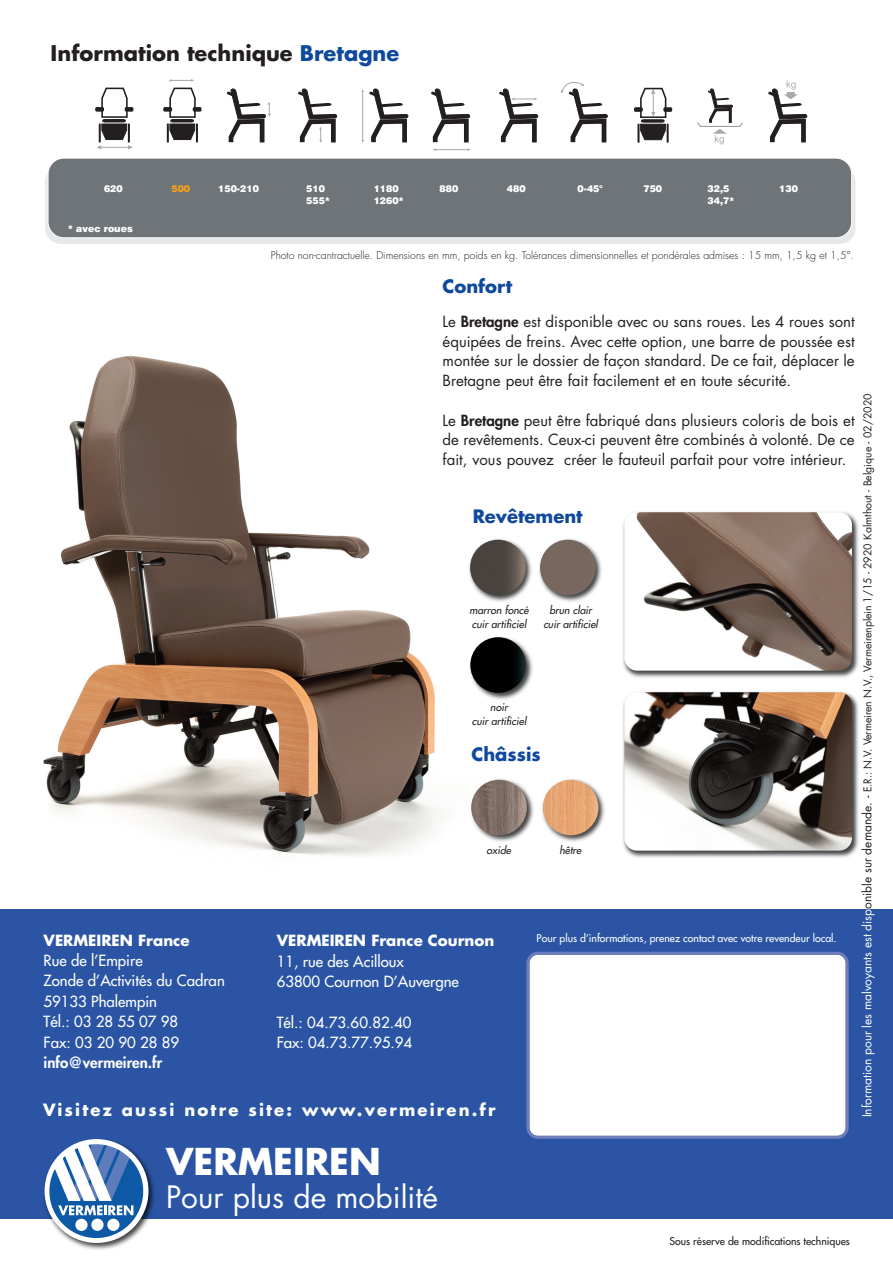
<style>
.page{position:relative;width:893px;height:1261px;background:#fff}
.page>*{position:absolute;margin:0;border:0;box-sizing:border-box;transform-origin:0 0}
.t1{font:700 36px "Futura";color:#fff}
.t2{font:30px "Futura";color:#fff}
.t3{font:700 21px "Futura";color:#231f20}
.t4{font:700 18px "Futura";color:#0f499d}
.t5{font:700 16.5px "Futura";letter-spacing:.13em;color:#fff}
.t6{font:15px/19.6px "Futura";color:#231f20;text-align:justify}
.t7{font:15px/20.4px "Futura";color:#fff}
.t8{font:700 15px "Futura";color:#fff}
.t9{font:800 15px "Futura";color:#fff}
.t10{font:10.5px "Futura";letter-spacing:-.005em;color:#231f20}
.t11{font:300 10.5px "Futura";color:#231f20}
.t12{font:italic 10.5px/14.2px "Futura";color:#231f20;text-align:center}
.t13{font:10.5px "Futura";color:#fff}
.t14{font:10.5px "Futura";color:#231f20}
.t15{font:900 9.45px/11.4px "Swiss 721 BT";color:#fff}
.t16{font:900 9.45px "Swiss 721 BT";color:#f89f1c}
.s1{color:#0f499d}
.s2{font-weight:800}
.s3{font-size:12px;color:#fff}
.s4{font-size:12px}
</style>
<div class="page">
<img style="left:43px;top:356px;width:396px;height:500px">
<img style="left:469px;top:539px;width:63px;height:63px">
<img style="left:470px;top:540px;width:56px;height:55px;border-radius:50%">
<img style="left:539px;top:539px;width:63px;height:63px">
<div style="left:540px;top:540px;width:56px;height:55px;background:#78675e;border-radius:50%"></div>
<img style="left:623px;top:512px;width:236px;height:166px">
<img style="left:624px;top:512px;width:228px;height:159px;border-radius:13px">
<img style="left:623px;top:692px;width:236px;height:166px">
<img style="left:624px;top:692px;width:228px;height:159px;border-radius:13px">
<img style="left:471px;top:779px;width:134px;height:63px">
<img style="left:471px;top:780px;width:56px;height:55px;border-radius:50%">
<img style="left:543px;top:780px;width:55px;height:55px;border-radius:50%">
<img style="left:470px;top:637px;width:63px;height:63px">
<img style="left:470px;top:637px;width:56px;height:56px;border-radius:50%">
<div style="left:0;top:909px;width:893px;height:310px;background:#2b55a4"></div>
<div style="left:526px;top:952px;width:322px;height:187px;background:#fff"></div>
<div style="left:45px;top:166px;width:810px;height:78px;background:#e7e8e9;border-radius:16px"></div>
<div style="left:48px;top:158px;width:803px;height:80px;background:#6f7479;border-radius:16px"></div>
<div style="left:48px;top:158px;width:804px;height:80px;border:1px solid #fff;border-radius:16px"></div>
<svg style="left:226px;top:88px;width:45px;height:55px"></svg>
<svg style="left:298px;top:88px;width:40px;height:55px"></svg>
<svg style="left:361px;top:88px;width:48px;height:55px"></svg>
<svg style="left:431px;top:88px;width:40px;height:63px"></svg>
<svg style="left:499px;top:88px;width:40px;height:55px"></svg>
<svg style="left:561px;top:82px;width:47px;height:61px"></svg>
<svg style="left:697px;top:88px;width:46px;height:56px"></svg>
<svg style="left:768px;top:81px;width:40px;height:62px"></svg>
<svg style="left:96px;top:87px;width:37px;height:62px"></svg>
<hr style="left:167px;top:123px;width:2px;height:20px;background:#231f20">
<hr style="left:196px;top:123px;width:2px;height:20px;background:#231f20">
<svg style="left:164px;top:79px;width:37px;height:61px"></svg>
<svg style="left:634px;top:87px;width:38px;height:56px"></svg>
<img style="left:44px;top:1169px;width:111px;height:81px">
<svg style="left:45px;top:1139px;width:103px;height:104px"></svg>
<h3 class="t3" style="left:51px;top:44px;width:350px">Information technique <span class="s1">Bretagne</span></h3>
<p class="t15" style="left:104px;top:183px;width:20px">620</p>
<p class="t16" style="left:171px;top:183px;width:20px">500</p>
<p class="t15" style="left:218px;top:183px;width:42px">150-210</p>
<p class="t15" style="left:306px;top:183px;width:25px">510<br>555*</p>
<p class="t15" style="left:374px;top:183px;width:31px">1180<br>1260*</p>
<p class="t15" style="left:439px;top:183px;width:20px">880</p>
<p class="t15" style="left:507px;top:183px;width:20px">480</p>
<p class="t15" style="left:577px;top:183px;width:27px">0-45°</p>
<p class="t15" style="left:643px;top:183px;width:20px">750</p>
<p class="t15" style="left:707px;top:183px;width:28px">32,5<br>34,7*</p>
<p class="t15" style="left:779px;top:183px;width:20px">130</p>
<p class="t15" style="left:68px;top:223px;width:66px">* avec roues</p>
<p class="t11" style="left:271px;top:251px;width:585px">Photo non-cantractuelle. Dimensions en mm, poids en kg. Tolérances dimensionnelles et pondérales admises : 15 mm, 1,5 kg et 1,5°.</p>
<p class="t4" style="left:442px;top:278px;width:71px">Confort</p>
<p class="t6" style="left:442px;top:313px;width:413px">Le <span class="s2">Bretagne</span> est disponible avec ou sans roues. Les 4 roues sont équipées de freins. Avec cette option, une barre de poussée est montée sur le dossier de façon standard. De ce fait, déplacer le Bretagne peut être fait facilement et en toute sécurité.</p>
<p class="t6" style="left:442px;top:411px;width:413px">Le <span class="s2">Bretagne</span> peut être fabriqué dans plusieurs coloris de bois et de revêtements. Ceux-ci peuvent être combinés à volonté. De ce fait, vous pouvez créer le fauteuil parfait pour votre intérieur.</p>
<p class="t4" style="left:473px;top:508px;width:112px">Revêtement</p>
<p class="t10" style="left:863px;top:1117px;width:725px;rotate:-90deg"><span class="s3">Information pour les malvoyants est disp</span><span class="s4">onible sur demande. -</span> E.R.: N.V. Vermeiren N.V., Vermeirenplein 1/15 - 2920 Kalmthout - Belgique - 02/2020</p>
<p class="t12" style="left:469px;top:603px;width:61px;text-align:left">marron foncé cuir artificiel</p>
<p class="t12" style="left:543px;top:604px;width:56px">brun clair cuir artificiel</p>
<p class="t12" style="left:472px;top:701px;width:56px">noir<br>cuir artificiel</p>
<p class="t4" style="left:471px;top:746px;width:71px">Châssis</p>
<p class="t12" style="left:486px;top:843px;width:26px">oxide</p>
<p class="t12" style="left:559px;top:844px;width:23px">hêtre</p>
<p class="t8" style="left:44px;top:933px;width:147px">VERMEIREN France</p>
<p class="t13" style="left:536px;top:933px;width:301px">Pour plus d’informations, prenez contact avec votre revendeur local.</p>
<p class="t7" style="left:44px;top:951px;width:183px">Rue de l’Empire<br>Zonde d’Activités du Cadran<br>59133 Phalempin<br>Tél.: 03 28 55 07 98<br>Fax: 03 20 90 28 89</p>
<p class="t9" style="left:44px;top:1055px;width:120px">info@vermeiren.fr</p>
<p class="t8" style="left:277px;top:934px;width:219px">VERMEIREN France Cournon</p>
<p class="t7" style="left:277px;top:952px;width:183px">11, rue des Acilloux<br>63800 Cournon D’Auvergne</p>
<p class="t7" style="left:277px;top:1013px;width:137px">Tél.: 04.73.60.82.40<br>Fax: 04.73.77.95.94</p>
<p class="t5" style="left:43px;top:1102px;width:454px">Visitez aussi notre site: www.vermeiren.fr</p>
<h1 class="t1" style="left:166px;top:1145px;width:216px">VERMEIREN</h1>
<h2 class="t2" style="left:166px;top:1183px;width:273px">Pour plus de mobilité</h2>
<p class="t14" style="left:669px;top:1236px;width:182px">Sous réserve de modifications techniques</p>
</div>
